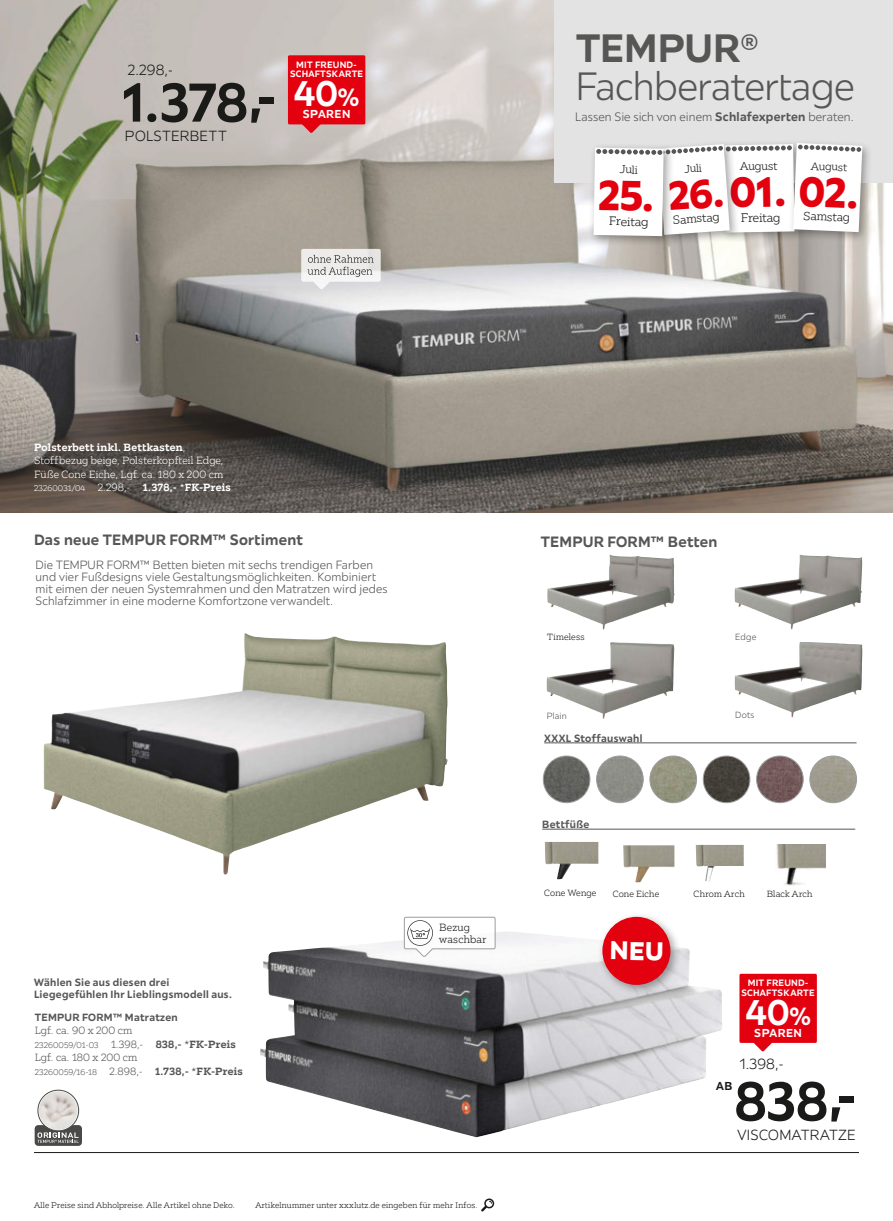
<style>
.page{position:relative;width:893px;height:1221px;background:#fff}
.page>*{position:absolute;margin:0;border:0;box-sizing:border-box;transform-origin:0 0}
.t1{font:700 54.6px "XXX Lutz Sans";letter-spacing:.005em;color:#1a1a18}
.t2{font:300 39.6px "XXX Lutz Sans";letter-spacing:-.01em;color:#565655}
.t3{font:700 39.6px "XXX Lutz Sans";letter-spacing:-.005em;color:#565655}
.t4{font:700 35.7px "XXX Lutz Sans";color:#fff}
.t5{font:700 15px "XXX Lutz Sans";letter-spacing:.015em;color:#565655}
.t6{font:300 14.7px "XXX Lutz Sans";letter-spacing:.015em;color:#1a1a18}
.t7{font:300 12.3px "XXX Lutz Sans";letter-spacing:.005em;color:#565655}
.t8{font:300 12.3px "XXX Lutz Serif";color:#1a1a18}
.t9{font:300 12px/12px "XXX Lutz Sans";letter-spacing:.01em;color:#565655}
.t10{font:300 11.85px "XXX Lutz Serif";color:#1a1a18}
.t11{font:700 11.55px "XXX Lutz Sans";letter-spacing:.04em;color:#fff}
.t12{font:700 11.55px "XXX Lutz Sans";color:#1a1a18}
.t13{font:300 11.4px "XXX Lutz Serif";color:#1a1a18}
.t14{font:300 10.95px "XXX Lutz Serif";color:#1a1a18}
.t15{font:300 10.5px/13.5px "XXX Lutz Serif";letter-spacing:.015em;color:#fff}
.t16{font:700 10.5px/12px "XXX Lutz Sans";letter-spacing:.03em;color:#565655}
.t17{font:300 10.5px/13.5px "XXX Lutz Serif";letter-spacing:.02em;color:#565655}
.t18{font:300 10.5px/12px "XXX Lutz Serif";letter-spacing:.015em;color:#1a1a18}
.t19{font:700 9.3px/9.3px "XXX Lutz Sans";letter-spacing:.02em;color:#fff;text-align:center}
.t20{font:300 9px "XXX Lutz Serif";letter-spacing:.015em;color:#1a1a18}
.t21{font:300 9px "XXX Lutz Sans";letter-spacing:.015em;color:#565655}
.t22{font:300 8.25px "XXX Lutz Serif";letter-spacing:.02em;color:#1a1a18}
.t23{font:300 8.25px "XXX Lutz Serif";letter-spacing:.015em;color:#565655}
.s1{font-weight:700}
.s2{font-size:8.25px}
.s3{font-size:10.5px}
.s4{font-weight:700;font-size:10.5px}
.s5{font-size:25.05px}
</style>
<div class="page">
<img style="left:0;top:0;width:893px;height:512px">
<hr style="left:542px;top:828px;width:313px;height:1px;background:#565655">
<svg style="left:301px;top:249px;width:80px;height:40px"></svg>
<div style="left:555px;top:0;width:338px;height:183px;background:#e3e3e3"></div>
<div style="left:719px;top:139px;width:87px;height:105px;background:#1a1a18;opacity:.4"></div>
<div style="left:788px;top:138px;width:85px;height:105px;background:#1a1a18;opacity:.4"></div>
<div style="left:653px;top:139px;width:87px;height:107px;background:#1a1a18;opacity:.4"></div>
<div style="left:588px;top:142px;width:87px;height:105px;background:#1a1a18;opacity:.4"></div>
<img style="left:543px;top:756px;width:47px;height:46px;border-radius:23px">
<div style="left:543px;top:755px;width:47px;height:48px;border:1px solid #9c9d9d;border-radius:50%"></div>
<div style="left:597px;top:756px;width:46px;height:46px;background:#8d8d87;border-radius:23px"></div>
<div style="left:596px;top:755px;width:47px;height:48px;border:1px solid #9c9d9d;border-radius:50%"></div>
<img style="left:650px;top:756px;width:47px;height:46px;border-radius:23px">
<div style="left:650px;top:755px;width:47px;height:48px;border:1px solid #9c9d9d;border-radius:50%"></div>
<img style="left:703px;top:756px;width:47px;height:46px;border-radius:23px">
<div style="left:703px;top:755px;width:47px;height:48px;border:1px solid #9c9d9d;border-radius:50%"></div>
<img style="left:757px;top:756px;width:46px;height:46px;border-radius:23px">
<div style="left:756px;top:755px;width:47px;height:48px;border:1px solid #9c9d9d;border-radius:50%"></div>
<img style="left:44px;top:634px;width:404px;height:240px">
<img style="left:776px;top:844px;width:49px;height:42px">
<img style="left:696px;top:844px;width:48px;height:37px">
<img style="left:623px;top:845px;width:51px;height:37px">
<img style="left:545px;top:842px;width:53px;height:37px">
<img style="left:810px;top:756px;width:46px;height:46px;border-radius:23px">
<div style="left:810px;top:755px;width:47px;height:48px;border:1px solid #9c9d9d;border-radius:50%"></div>
<img style="left:735px;top:642px;width:121px;height:75px">
<img style="left:735px;top:555px;width:120px;height:74px">
<img style="left:547px;top:642px;width:100px;height:76px">
<img style="left:547px;top:554px;width:77px;height:75px">
<hr style="left:544px;top:742px;width:313px;height:1px;background:#565655">
<svg style="left:302px;top:124px;width:19px;height:9px"></svg>
<div style="left:288px;top:55px;width:77px;height:69px;background:#e3000f"></div>
<img style="left:260px;top:931px;width:462px;height:206px">
<svg style="left:35px;top:1124px;width:47px;height:21px"></svg>
<div style="left:38px;top:1089px;width:41px;height:41px;border:1px solid #494948;border-radius:50%"></div>
<img style="left:39px;top:1091px;width:39px;height:38px">
<svg style="left:38px;top:1132px;width:41px;height:10px"></svg>
<svg style="left:404px;top:916px;width:92px;height:40px"></svg>
<svg style="left:753px;top:1042px;width:19px;height:9px"></svg>
<div style="left:739px;top:973px;width:78px;height:69px;background:#e3000f"></div>
<div style="left:598px;top:912px;width:83px;height:83px;background:#1a1a18;opacity:.4"></div>
<div style="left:602px;top:916px;width:69px;height:69px;background:#e3000f;border-radius:50%"></div>
<hr style="left:34px;top:1152px;width:825px;height:1px;background:#1a1a18">
<div style="left:484px;top:1198px;width:10px;height:10px;border:2px solid #1a1a18;border-radius:50%"></div>
<svg style="left:481px;top:1200px;width:11px;height:12px"></svg>
<svg style="left:594px;top:143px;width:268px;height:93px"></svg>
<p class="t6" style="left:128px;top:61px;width:47px">2.298,-</p>
<p class="t19" style="left:290px;top:60px;width:75px">MIT FREUND-<br>SCHAFTSKARTE</p>
<h1 class="t1" style="left:122px;top:67px;width:238px">1.378,- <sup>40</sup><sup>%</sup></h1>
<p class="t11" style="left:303px;top:107px;width:49px">SPAREN</p>
<p class="t6" style="left:125px;top:127px;width:103px">POLSTERBETT</p>
<h2 class="t3" style="left:576px;top:22px;width:185px">TEMPUR®</h2>
<h2 class="t2" style="left:576px;top:62px;width:280px">Fachberatertage</h2>
<p class="t7" style="left:575px;top:109px;width:280px">Lassen Sie sich von einem <span class="s1">Schlafexperten</span> beraten.</p>
<p class="t13" style="left:620px;top:163px;width:20px;rotate:1deg">Juli</p>
<p class="t8" style="left:609px;top:214px;width:41px;rotate:1deg">Freitag</p>
<p class="t14" style="left:684px;top:163px;width:19px;rotate:-4deg">Juli</p>
<p class="t10" style="left:672px;top:213px;width:48px;rotate:-4deg">Samstag</p>
<p class="t13" style="left:740px;top:160px;width:39px;rotate:-1deg">August</p>
<p class="t8" style="left:741px;top:211px;width:41px;rotate:-1deg">Freitag</p>
<p class="t14" style="left:811px;top:159px;width:37px;rotate:3deg">August</p>
<p class="t10" style="left:804px;top:208px;width:48px;rotate:3deg">Samstag</p>
<p class="t15" style="left:34px;top:440px;width:198px"><span class="s1">Polsterbett inkl. Bettkasten</span>, Stoffbezug beige, Polsterkopfteil Edge, Füße Cone Eiche, Lgf. ca. 180 x 200 cm <span class="s2">23260031/04</span> 2.298,- <span class="s1">1.378,- *FK-Preis</span></p>
<p class="t5" style="left:34px;top:530px;width:270px">Das neue TEMPUR FORM™ Sortiment</p>
<p class="t9" style="left:36px;top:559px;width:354px">Die TEMPUR FORM™ Betten bieten mit sechs trendigen Farben und vier Fußdesigns viele Gestaltungsmöglichkeiten. Kombiniert mit eimen der neuen Systemrahmen und den Matratzen wird jedes Schlafzimmer in eine moderne Komfortzone verwandelt.</p>
<p class="t16" style="left:34px;top:976px;width:199px">Wählen Sie aus diesen drei<br>Liegegefühlen Ihr Lieblingsmodell aus.</p>
<p class="t16" style="left:35px;top:1011px;width:144px">TEMPUR FORM™ Matratzen</p>
<p class="t17" style="left:35px;top:1023px;width:99px">Lgf. ca. 90 x 200 cm</p>
<p class="t23" style="left:35px;top:1040px;width:203px">23260059/01-03 <span class="s3">1.398,-</span> <span class="s4">838,- *FK-Preis</span></p>
<p class="t17" style="left:35px;top:1050px;width:210px">Lgf. ca. 180 x 200 cm<br><span class="s2">23260059/16-18</span> 2.898,- <span class="s1">1.738,- *FK-Preis</span></p>
<p class="t18" style="left:439px;top:920px;width:49px">Bezug waschbar</p>
<p class="t22" style="left:34px;top:1200px;width:202px">Alle Preise sind Abholpreise. Alle Artikel ohne Deko.</p>
<p class="t22" style="left:255px;top:1200px;width:224px">Artikelnummer unter xxxlutz.de eingeben für mehr Infos.</p>
<p class="t5" style="left:541px;top:531px;width:178px">TEMPUR FORM™ Betten</p>
<p class="t20" style="left:547px;top:631px;width:39px">Timeless</p>
<p class="t21" style="left:547px;top:710px;width:21px">Plain</p>
<p class="t16" style="left:544px;top:732px;width:100px">XXXL Stoffauswahl</p>
<p class="t16" style="left:542px;top:818px;width:48px">Bettfüße</p>
<p class="t21" style="left:735px;top:631px;width:22px">Edge</p>
<p class="t21" style="left:735px;top:709px;width:21px">Dots</p>
<p class="t20" style="left:544px;top:887px;width:54px">Cone Wenge</p>
<p class="t20" style="left:613px;top:888px;width:48px">Cone Eiche</p>
<p class="t20" style="left:693px;top:888px;width:53px">Chrom Arch</p>
<p class="t20" style="left:767px;top:888px;width:47px">Black Arch</p>
<p class="t19" style="left:741px;top:978px;width:75px">MIT FREUND-<br>SCHAFTSKARTE</p>
<h3 class="t4" style="left:746px;top:989px;width:66px">40<span class="s5">%</span></h3>
<p class="t11" style="left:754px;top:1025px;width:49px">SPAREN</p>
<p class="t6" style="left:740px;top:1054px;width:45px">1.398,-</p>
<h1 class="t1" style="left:735px;top:1066px;width:124px">838,-</h1>
<p class="t12" style="left:716px;top:1078px;width:18px">AB</p>
<p class="t6" style="left:737px;top:1126px;width:120px">VISCOMATRATZE</p>
</div>
